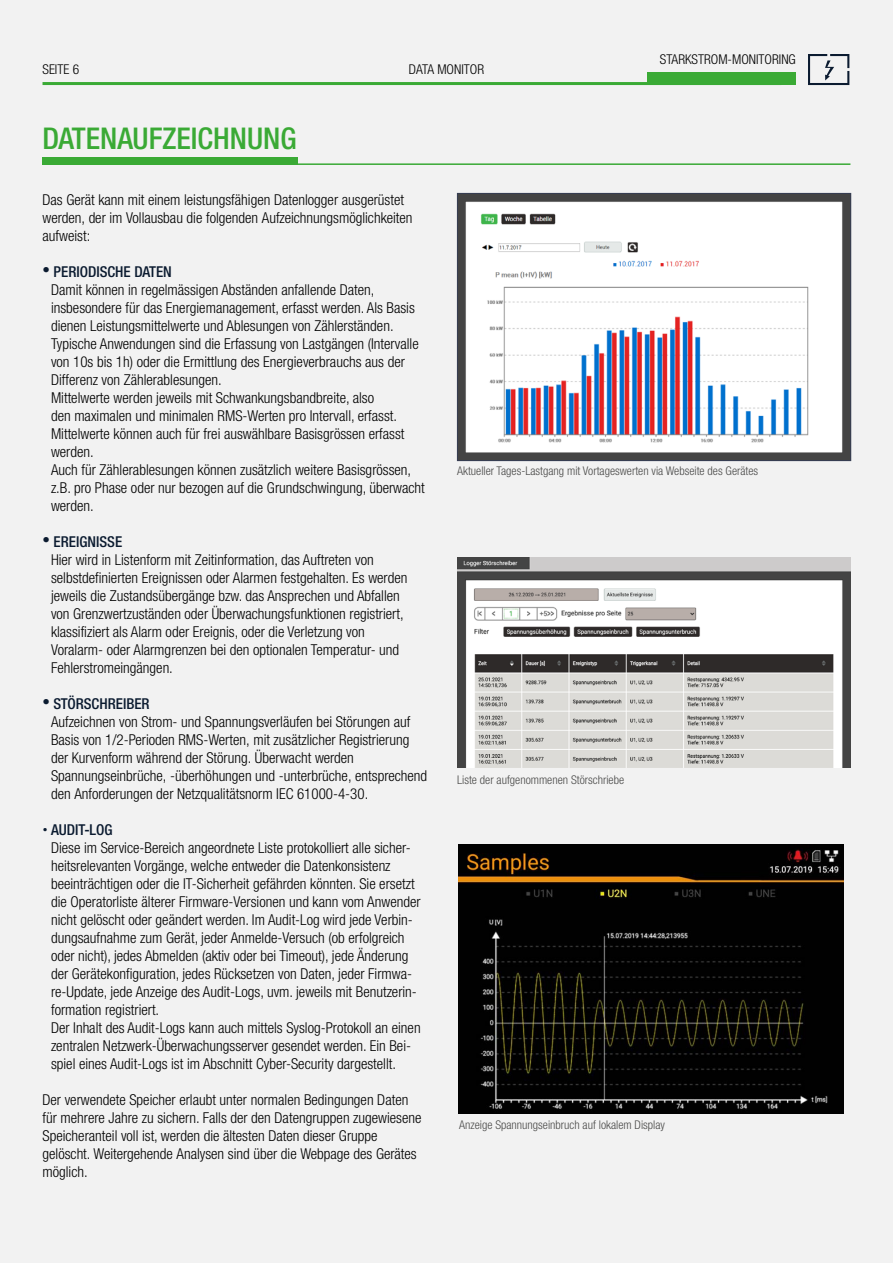
<style>
.page{position:relative;width:893px;height:1263px;background:#f2f2f2}
.page>*{position:absolute;margin:0;border:0;box-sizing:border-box;transform-origin:0 0}
.t1{font:500 condensed 30px "Helvetica Neue LTW1 G";color:#3aaa35}
.t2{font:300 condensed 15px/18px "Helvetica Neue LT Pro";color:#000}
.t3{font:300 condensed 15px/18px "Helvetica Neue LTW1 G";color:#000}
.t4{font:500 condensed 15px "Helvetica Neue LTW1 G";color:#0b1b30}
.t5{font:300 condensed 13.5px "Helvetica Neue LT Pro";color:#000}
.t6{font:300 condensed 12px "Helvetica Neue LT Pro";color:#4a4a49}
.s1{font-family:"Helvetica Neue";font-weight:400;font-stretch:normal;color:#0b1b30}
.s2{font-weight:500;color:#0b1b30}
.s3{font-family:"Helvetica Neue LT Pro"}
</style>
<div class="page">
<hr style="left:43px;top:82px;width:738px;height:3px;background:#3aaa35">
<div style="left:647px;top:72px;width:149px;height:13px;background:#3aaa35"></div>
<svg style="left:808px;top:54px;width:41px;height:31px"></svg>
<div style="left:43px;top:157px;width:255px;height:8px;background:#3aaa35"></div>
<hr style="left:43px;top:163px;width:807px;height:2px;background:#3aaa35">
<img style="left:459px;top:195px;width:390px;height:264px">
<div style="left:457px;top:193px;width:394px;height:268px;border:1px solid #363e54"></div>
<img style="left:457px;top:557px;width:393px;height:210px">
<img style="left:459px;top:844px;width:384px;height:270px">
<p class="t5" style="left:43px;top:62px;width:38px">SEITE 6</p>
<h1 class="t1" style="left:43px;top:120px;width:255px">DATENAUFZEICHNUNG</h1>
<p class="t5" style="left:409px;top:62px;width:77px">DATA MONITOR</p>
<p class="t5" style="left:660px;top:51px;width:137px">STARKSTROM-MONITORING</p>
<p class="t3" style="left:43px;top:191px;width:372px">Das Gerät kann mit einem leistungsfähigen Datenlogger ausgerüstet werden, der im Vollausbau die folgenden Aufzeichnungsmöglichkeiten aufweist:</p>
<p class="t4" style="left:43px;top:263px;width:131px">• PERIODISCHE DATEN</p>
<p class="t2" style="left:51px;top:281px;width:375px">Damit können in regelmässigen Abständen anfallende Daten, insbesondere für das Energiemanagement, erfasst werden. Als Basis dienen Leistungsmittelwerte und Ablesungen von Zählerständen.<br>Typische Anwendungen sind die Erfassung von Lastgängen (Intervalle von 10s bis 1h) oder die Ermittlung des Energieverbrauchs aus der Differenz von Zählerablesungen.<br>Mittelwerte werden jeweils mit Schwankungsbandbreite, also<br>den maximalen und minimalen RMS-Werten pro Intervall, erfasst.<br>Mittelwerte können auch für frei auswählbare Basisgrössen erfasst werden.<br>Auch für Zählerablesungen können zusätzlich weitere Basisgrössen, z.B. pro Phase oder nur bezogen auf die Grundschwingung, überwacht werden.</p>
<p class="t4" style="left:43px;top:533px;width:81px">• EREIGNISSE</p>
<p class="t2" style="left:51px;top:551px;width:358px">Hier wird in Listenform mit Zeitinformation, das Auftreten von selbstdefinierten Ereignissen oder Alarmen festgehalten. Es werden jeweils die Zustandsübergänge bzw. das Ansprechen und Abfallen von Grenzwertzuständen oder Überwachungsfunktionen registriert, klassifiziert als Alarm oder Ereignis, oder die Verletzung von Voralarm- oder Alarmgrenzen bei den optionalen Temperatur- und Fehlerstromeingängen.</p>
<p class="t4" style="left:43px;top:695px;width:109px">• STÖRSCHREIBER</p>
<p class="t3" style="left:51px;top:713px;width:378px">Aufzeichnen von Strom- und Spannungsverläufen bei Störungen auf Basis von 1/2-Perioden RMS-Werten, mit zusätzlicher Registrierung der Kurvenform während der Störung. Überwacht werden Spannungseinbrüche, -überhöhungen und -unterbrüche, entsprechend den Anforderungen der Netzqualitätsnorm IEC 61000-4-30.</p>
<p class="t2" style="left:51px;top:821px;width:371px;text-indent:-9px"><span class="s1">•</span> <span class="s2">AUDIT-LOG<br></span>Diese im Service-Bereich angeordnete Liste protokolliert alle sicher&shy;heitsrelevanten Vorgänge, welche entweder die Datenkonsistenz beeinträchtigen oder die IT-Sicherheit gefährden könnten. Sie ersetzt die Operatorliste älterer Firmware-Versionen und kann vom Anwender nicht gelöscht oder geändert werden. Im Audit-Log wird jede Verbin&shy;dungsaufnahme zum Gerät, jeder Anmelde-Versuch (ob erfolgreich oder nicht), jedes Abmelden (aktiv oder bei Timeout), jede Änderung der Gerätekonfiguration, jedes Rücksetzen von Daten, jeder Firmwa&shy;re-Update, jede Anzeige des Audit-Logs, uvm. jeweils mit Benutzerin&shy;formation registriert.<br>Der Inhalt des Audit-Logs kann auch mittels Syslog-Protokoll an einen zentralen Netzwerk-Überwachungsserver gesendet werden. Ein Bei&shy;spiel eines Audit-Logs ist im Abschnitt Cyber-Security dargestellt.</p>
<p class="t2" style="left:43px;top:1091px;width:381px">Der verwendete Speicher erlaubt unter normalen Bedingungen Daten für mehrere Jahre zu sichern. Falls der den Datengruppen zugewiesene<br>Speicheranteil voll ist, werden die ältesten Daten dieser Gruppe</p>
<p class="t3" style="left:43px;top:1145px;width:376px"><span class="s3">gelöscht.</span> Weitergehende Analysen sind über die Webpage des Gerätes möglich.</p>
<p class="t6" style="left:457px;top:464px;width:303px">Aktueller Tages-Lastgang mit Vortageswerten via Webseite des Gerätes</p>
<p class="t6" style="left:457px;top:772px;width:169px">Liste der aufgenommenen Störschriebe</p>
<p class="t6" style="left:459px;top:1118px;width:207px">Anzeige Spannungseinbruch auf lokalem Display</p>
</div>
